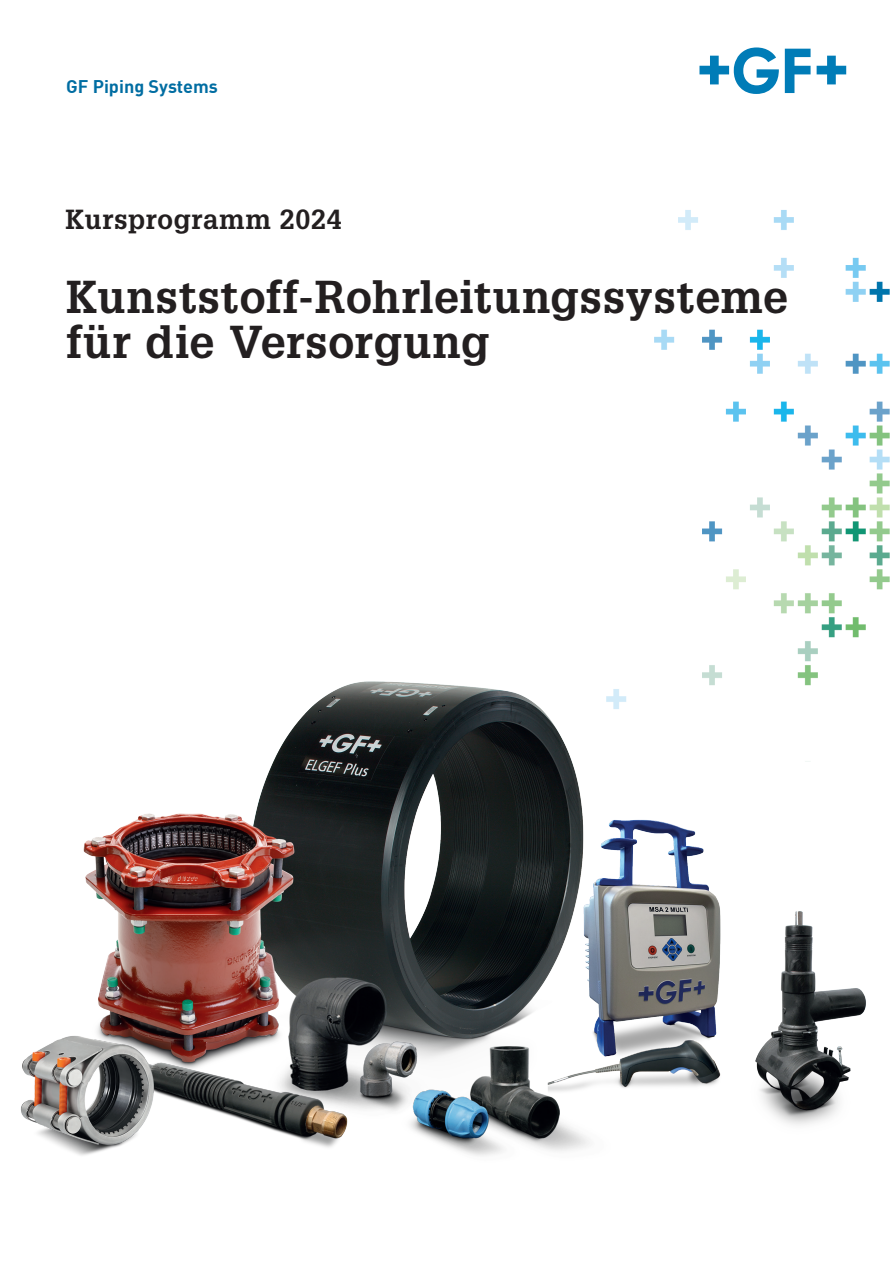
<style>
.page{position:relative;width:893px;height:1263px;background:#fff}
.page>*{position:absolute;margin:0;border:0;box-sizing:border-box;transform-origin:0 0}
.t1{font:700 45px/45px "Glypha LT Pro";letter-spacing:.015em;color:#231f20}
.t2{font:700 27px "Glypha LT Pro";letter-spacing:.025em;color:#231f20}
.t3{font:700 18px "DIN";color:#006da2}
</style>
<div class="page">
<svg style="left:699px;top:47px;width:80px;height:47px"></svg>
<svg style="left:785px;top:49px;width:26px;height:44px"></svg>
<svg style="left:817px;top:56px;width:29px;height:28px"></svg>
<img style="left:654px;top:210px;width:236px;height:420px">
<img style="left:21px;top:630px;width:845px;height:526px">
<p class="t3" style="left:66px;top:74px;width:153px">GF Piping Systems</p>
<p class="t2" style="left:66px;top:202px;width:278px">Kursprogramm 2024</p>
<p class="t1" style="left:66px;top:273px;width:723px">Kunststoff-Rohrleitungssysteme für die Versorgung</p>
</div>
